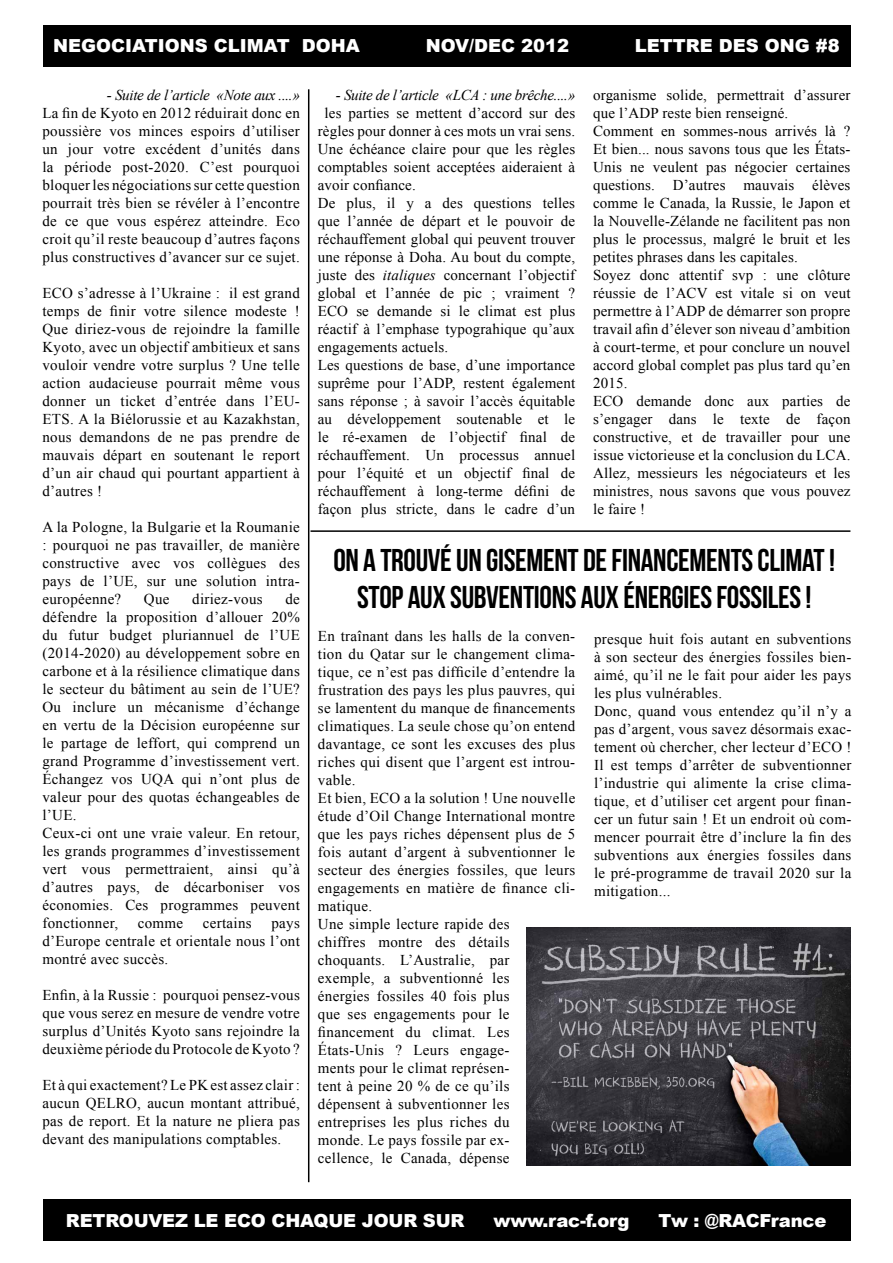
<style>
.page{position:relative;width:893px;height:1263px;background:#fff}
.page>*{position:absolute;margin:0;border:0;box-sizing:border-box;transform-origin:0 0}
.t1{font:31.5px/37.5px "Bebas Neue";letter-spacing:-.01em;color:#000;text-align:center}
.t2{font:900 18px "Arial";letter-spacing:-.01em;color:#fff}
.t3{font:15px/18px "Times New Roman";letter-spacing:.02em;color:#000;text-align:justify}
.t4{font:italic 15px "Times New Roman";letter-spacing:-.02em;color:#000}
.s1{font-style:italic}
</style>
<div class="page">
<div style="left:43px;top:26px;width:807px;height:41px;background:#000"></div>
<div style="left:43px;top:1200px;width:807px;height:41px;background:#000"></div>
<hr style="left:311px;top:530px;width:539px;height:2px;background:#000">
<hr style="left:308px;top:89px;width:1px;height:1093px;background:#000">
<img style="left:526px;top:927px;width:324px;height:238px">
<p class="t2" style="left:53px;top:33px;width:308px">NEGOCIATIONS CLIMAT DOHA</p>
<p class="t2" style="left:426px;top:33px;width:145px">NOV/DEC 2012</p>
<p class="t2" style="left:635px;top:33px;width:206px">LETTRE DES ONG #8</p>
<p class="t4" style="left:107px;top:84px;width:194px">- Suite de l’article «Note aux ....»</p>
<p class="t3" style="left:43px;top:103px;width:259px">La fin de Kyoto en 2012 réduirait donc en poussière vos minces espoirs d’utiliser un jour votre excédent d’unités dans la période post-2020. C’est pourquoi bloquer les négociations sur cette question pourrait très bien se révéler à l’encontre de ce que vous espérez atteindre. Eco croit qu’il reste beaucoup d’autres façons plus constructives d’avancer sur ce sujet.</p>
<p class="t3" style="left:43px;top:283px;width:259px">ECO s’adresse à l’Ukraine : il est grand temps de finir votre silence modeste !<br>Que diriez-vous de rejoindre la famille Kyoto, avec un objectif ambitieux et sans vouloir vendre votre surplus ? Une telle action audacieuse pourrait même vous donner un ticket d’entrée dans l’EU-ETS. A la Biélorussie et au Kazakhstan, nous demandons de ne pas prendre de mauvais départ en soutenant le report d’un air chaud qui pourtant appartient à d’autres !</p>
<p class="t3" style="left:43px;top:517px;width:259px">A la Pologne, la Bulgarie et la Roumanie : pourquoi ne pas travailler, de manière constructive avec vos collègues des pays de l’UE, sur une solution intra&shy;européenne?</p>
<p class="t3" style="left:43px;top:589px;width:259px;text-align:left;text-indent:243px">de défendre la proposition d’allouer 20% du futur budget pluriannuel de l’UE (2014-2020) au développement sobre en carbone et à la résilience climatique dans le secteur du bâtiment au sein de l’UE?<br>Ou inclure un mécanisme d’échange en vertu de la Décision européenne sur le partage de leffort, qui comprend un grand Programme d’investissement vert.<br>Échangez vos UQA qui n’ont plus de valeur pour des quotas échangeables de l’UE.<br>Ceux-ci ont une vraie valeur. En retour, les grands programmes d’investissement vert vous permettraient, ainsi qu’à d’autres pays, de décarboniser vos économies. Ces programmes peuvent fonctionner,</p>
<p class="t3" style="left:144px;top:589px;width:27px">Que</p>
<p class="t3" style="left:192px;top:589px;width:72px">diriez-vous</p>
<p class="t3" style="left:138px;top:913px;width:47px">comme</p>
<p class="t3" style="left:203px;top:913px;width:50px">certains</p>
<p class="t3" style="left:43px;top:913px;width:259px;text-indent:229px">pays d’Europe centrale et orientale nous l’ont montré avec succès.</p>
<p class="t3" style="left:43px;top:985px;width:259px">Enfin, à la Russie : pourquoi pensez-vous que vous serez en mesure de vendre votre surplus d’Unités Kyoto sans rejoindre la deuxième période du Protocole de Kyoto ?</p>
<p class="t3" style="left:43px;top:1075px;width:259px">Et à qui exactement? Le PK est assez clair : aucun QELRO, aucun montant attribué, pas de report. Et la nature ne pliera pas devant des manipulations comptables.</p>
<p class="t4" style="left:336px;top:84px;width:241px">- Suite de l’article «LCA : une brêche....»</p>
<p class="t3" style="left:318px;top:103px;width:259px;text-align:left;text-indent:7px">les parties se mettent d’accord sur des règles pour donner à ces mots un vrai sens.<br>Une échéance claire pour que les règles comptables soient acceptées aideraient à avoir confiance.<br>De plus, il y a des questions telles que l’année de départ et le pouvoir de réchauffement global qui peuvent trouver une réponse à Doha. Au bout du compte, juste des <span class="s1">italiques</span> concernant l’objectif global et l’année de pic ; vraiment ?<br>ECO se demande si le climat est plus réactif à l’emphase typograhique qu’aux engagements actuels.<br>Les questions de base, d’une importance suprême pour l’ADP, restent également sans réponse ; à savoir l’accès équitable au développement soutenable et le le ré-examen de l’objectif final de réchauffement. Un processus annuel pour l’équité et un objectif final de réchauffement à long-terme défini de façon plus stricte, dans le cadre d’un</p>
<p class="t3" style="left:593px;top:85px;width:259px;text-align:left">organisme solide, permettrait d’assurer que l’ADP reste bien renseigné.<br>Comment en sommes-nous arrivés là ?<br>Et bien... nous savons tous que les États-Unis ne veulent pas négocier certaines questions. D’autres mauvais élèves comme le Canada, la Russie, le Japon et la Nouvelle-Zélande ne facilitent pas non plus le processus, malgré le bruit et les petites phrases dans les capitales.<br>Soyez donc attentif svp : une clôture réussie de l’ACV est vitale si on veut permettre à l’ADP de démarrer son propre travail afin d’élever son niveau d’ambition à court-terme, et pour conclure un nouvel accord global complet pas plus tard qu’en 2015.<br>ECO demande donc aux parties de s’engager dans le texte de façon constructive, et de travailler pour une issue victorieuse et la conclusion du LCA.<br>Allez, messieurs les négociateurs et les ministres, nous savons que vous pouvez le faire !</p>
<h1 class="t1" style="left:333px;top:541px;width:503px">ON A TROUVÉ UN GISEMENT DE FINANCEMENTS CLIMAT !<br>STOP AUX SUBVENTIONS AUX ÉNERGIES FOSSILES !</h1>
<p class="t3" style="left:318px;top:627px;width:259px;text-align:left">En traînant dans les halls de la conven&shy;tion du Qatar sur le changement clima&shy;tique, ce n’est pas difficile d’entendre la frustration des pays les plus pauvres, qui se lamentent du manque de financements climatiques. La seule chose qu’on entend davantage, ce sont les excuses des plus riches qui disent que l’argent est introu&shy;vable.<br>Et bien, ECO a la solution ! Une nouvelle étude d’Oil Change International montre que les pays riches dépensent plus de 5 fois autant d’argent à subventionner le secteur des énergies fossiles, que leurs engagements en matière de finance cli&shy;matique.<br>Une simple lecture rapide des<br>chiffres montre des détails choquants. L’Australie, par<br>exemple, a subventionné les<br>énergies fossiles 40 fois plus<br>que ses engagements pour le financement du climat. Les<br>États-Unis ? Leurs engage-<br>ments pour le climat représen-<br>tent à peine 20 % de ce qu’ils dépensent à subventionner les entreprises les plus riches du<br>monde. Le pays fossile par ex-<br>cellence, le Canada, dépense</p>
<p class="t3" style="left:594px;top:630px;width:259px;text-align:left">presque huit fois autant en subventions à son secteur des énergies fossiles bien&shy;aimé, qu’il ne le fait pour aider les pays les plus vulnérables.<br>Donc, quand vous entendez qu’il n’y a pas d’argent, vous savez désormais exac&shy;tement où chercher, cher lecteur d’ECO !<br>Il est temps d’arrêter de subventionner l’industrie qui alimente la crise clima&shy;tique, et d’utiliser cet argent pour finan&shy;cer un futur sain ! Et un endroit où com&shy;mencer pourrait être d’inclure la fin des subventions aux énergies fossiles dans le pré-programme de travail 2020 sur la mitigation...</p>
<p class="t2" style="left:66px;top:1208px;width:400px">RETROUVEZ LE ECO CHAQUE JOUR SUR</p>
<p class="t2" style="left:493px;top:1208px;width:137px">www.rac-f.org</p>
<p class="t2" style="left:658px;top:1208px;width:169px">Tw : @RACFrance</p>
</div>
